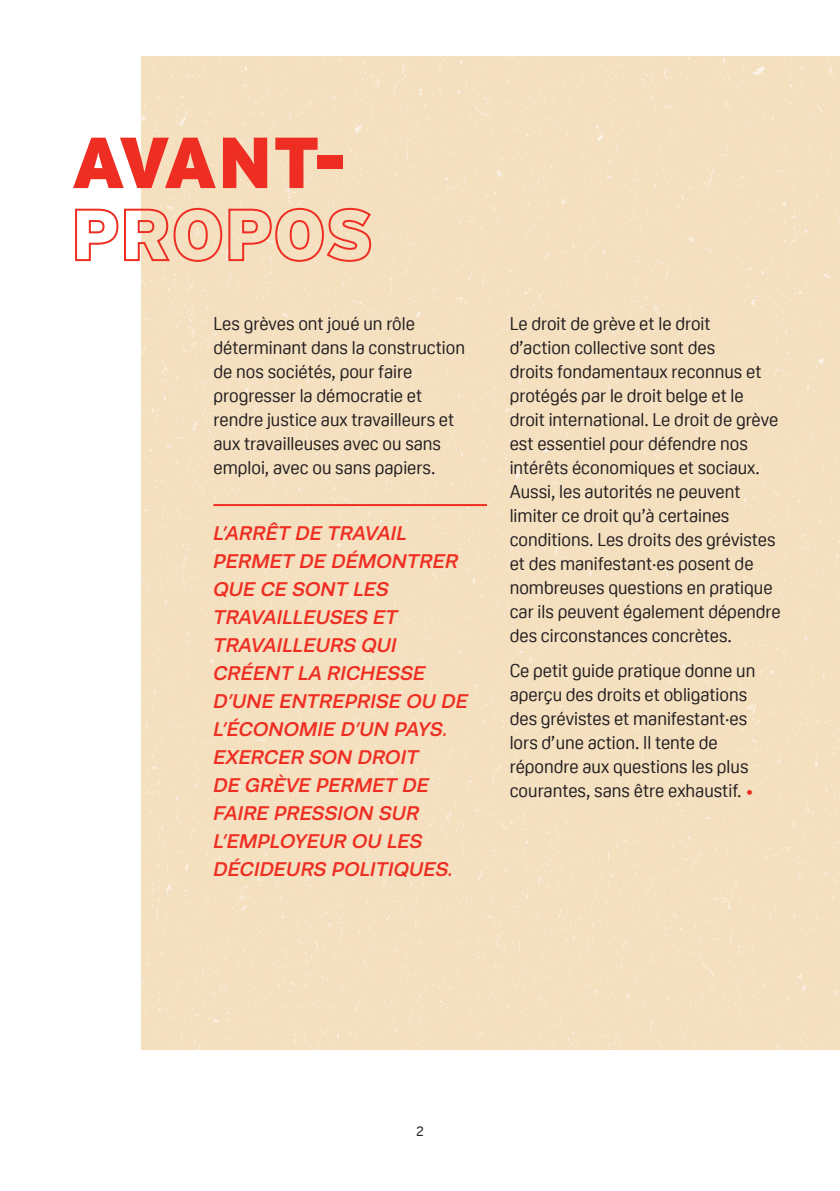
<style>
.page{position:relative;width:840px;height:1191px;background:#fff}
.page>*{position:absolute;margin:0;border:0;box-sizing:border-box;transform-origin:0 0}
.t1{font:900 72px/72px "Interstate";color:#ee2e22}
.t2{font:italic 500 20px/28px "Runda";color:#ee2e22}
.t3{font:18px/24px "Oscine";color:#231f20}
.t4{font:14px "Oscine";color:#231f20}
.s1{color:#ee2e22}
</style>
<div class="page">
<div style="left:142px;top:199px;width:697px;height:850px;background:#f4dfbf"></div>
<div style="left:142px;top:57px;width:697px;height:142px;background:#f4dfbf"></div>
<hr style="left:213px;top:504px;width:273px;height:2px;background:#ee2e22">
<h1 class="t1" style="left:71px;top:126px;width:304px">AVANT-<br>PROPOS</h1>
<p class="t3" style="left:213px;top:311px;width:253px">Les grèves ont joué un rôle déterminant dans la construction de nos sociétés, pour faire progresser la démocratie et rendre justice aux travailleurs et aux travailleuses avec ou sans emploi, avec ou sans papiers.</p>
<p class="t3" style="left:509px;top:311px;width:272px">Le droit de grève et le droit<br>d’action collective sont des<br>droits fondamentaux reconnus et protégés par le droit belge et le droit international. Le droit de grève est essentiel pour défendre nos intérêts économiques et sociaux.<br>Aussi, les autorités ne peuvent limiter ce droit qu’à certaines conditions. Les droits des grévistes et des manifestant·es posent de nombreuses questions en pratique car ils peuvent également dépendre des circonstances concrètes.</p>
<p class="t3" style="left:509px;top:658px;width:247px">Ce petit guide pratique donne un aperçu des droits et obligations des grévistes et manifestant·es lors d’une action. Il tente de répondre aux questions les plus courantes, sans être exhaustif. <span class="s1">•</span></p>
<p class="t2" style="left:213px;top:519px;width:256px">L’ARRÊT DE TRAVAIL<br>PERMET DE DÉMONTRER<br>QUE CE SONT LES<br>TRAVAILLEUSES ET<br>TRAVAILLEURS QUI<br>CRÉENT LA RICHESSE<br>D’UNE ENTREPRISE OU DE<br>L’ÉCONOMIE D’UN PAYS.<br>EXERCER SON DROIT<br>DE GRÈVE PERMET DE<br>FAIRE PRESSION SUR<br>L’EMPLOYEUR OU LES<br>DÉCIDEURS POLITIQUES.</p>
<p class="t4" style="left:416px;top:1123px;width:9px">2</p>
</div>
